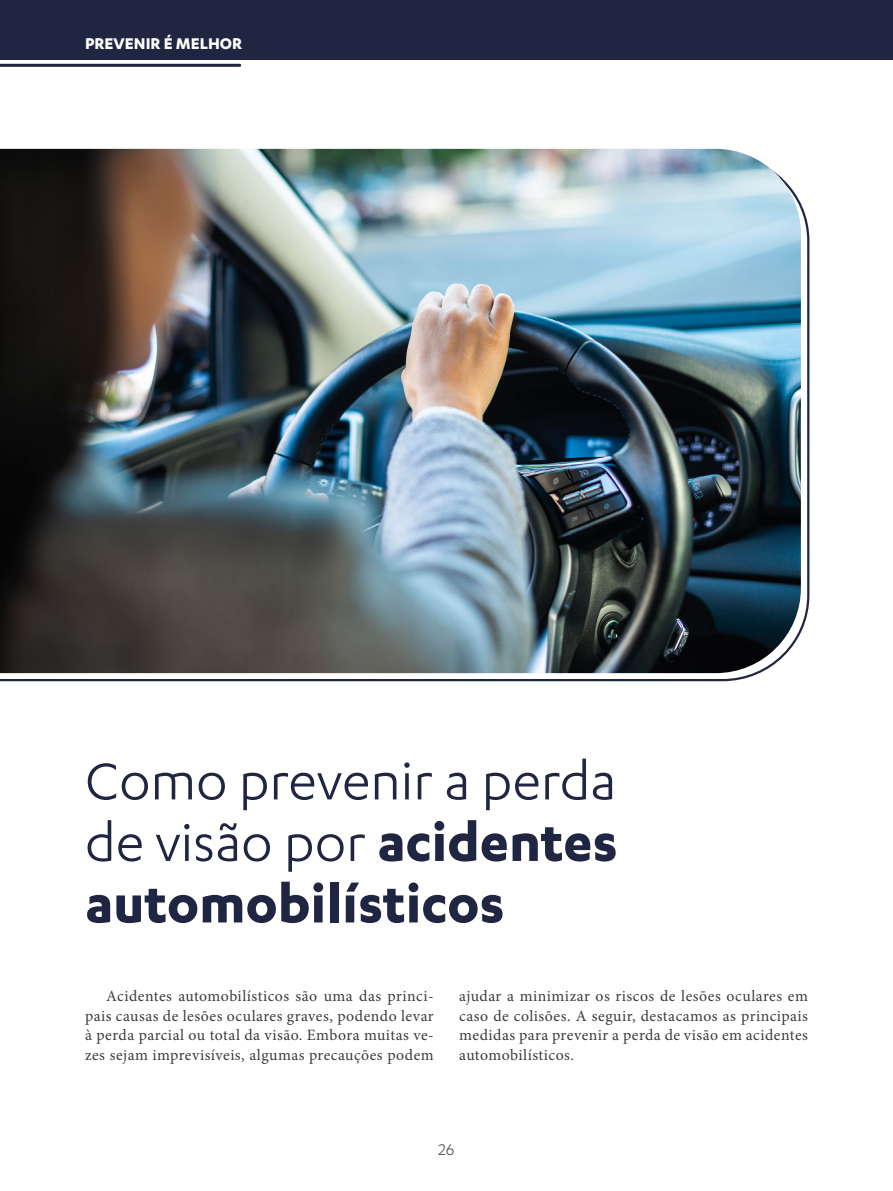
<style>
.page{position:relative;width:893px;height:1191px;background:#fff}
.page>*{position:absolute;margin:0;border:0;box-sizing:border-box;transform-origin:0 0}
.t1{font:60px/61.5px "Karbon";color:#202642;text-align:justify}
.t2{font:700 18px "Karbon";color:#fff}
.t3{font:18px "Karbon";color:#575756}
.t4{font:15.75px/19.5px "Minion Pro";letter-spacing:.03em;color:#3c3c3b;text-align:justify}
.s1{font-weight:700}
</style>
<div class="page">
<svg style="left:0;top:204px;width:810px;height:478px"></svg>
<img style="left:0;top:149px;width:801px;height:524px">
<div style="left:0;top:0;width:893px;height:60px;background:#202642"></div>
<hr style="left:0;top:64px;width:240px;height:3px;background:#202642">
<p class="t2" style="left:85px;top:33px;width:159px">PREVENIR É MELHOR</p>
<h1 class="t1" style="left:85px;top:749px;width:534px">Como prevenir a perda de visão por <span class="s1">acidentes automobilísticos</span></h1>
<p class="t4" style="left:85px;top:986px;width:350px;text-indent:21px">Acidentes automobilísticos são uma das princi&shy;pais causas de lesões oculares graves, podendo levar à perda parcial ou total da visão. Embora muitas ve&shy;zes sejam imprevisíveis, algumas precauções podem</p>
<p class="t4" style="left:459px;top:986px;width:350px">ajudar a minimizar os riscos de lesões oculares em caso de colisões. A seguir, destacamos as principais medidas para prevenir a perda de visão em acidentes automobilísticos.</p>
<p class="t3" style="left:438px;top:1139px;width:18px">26</p>
</div>
